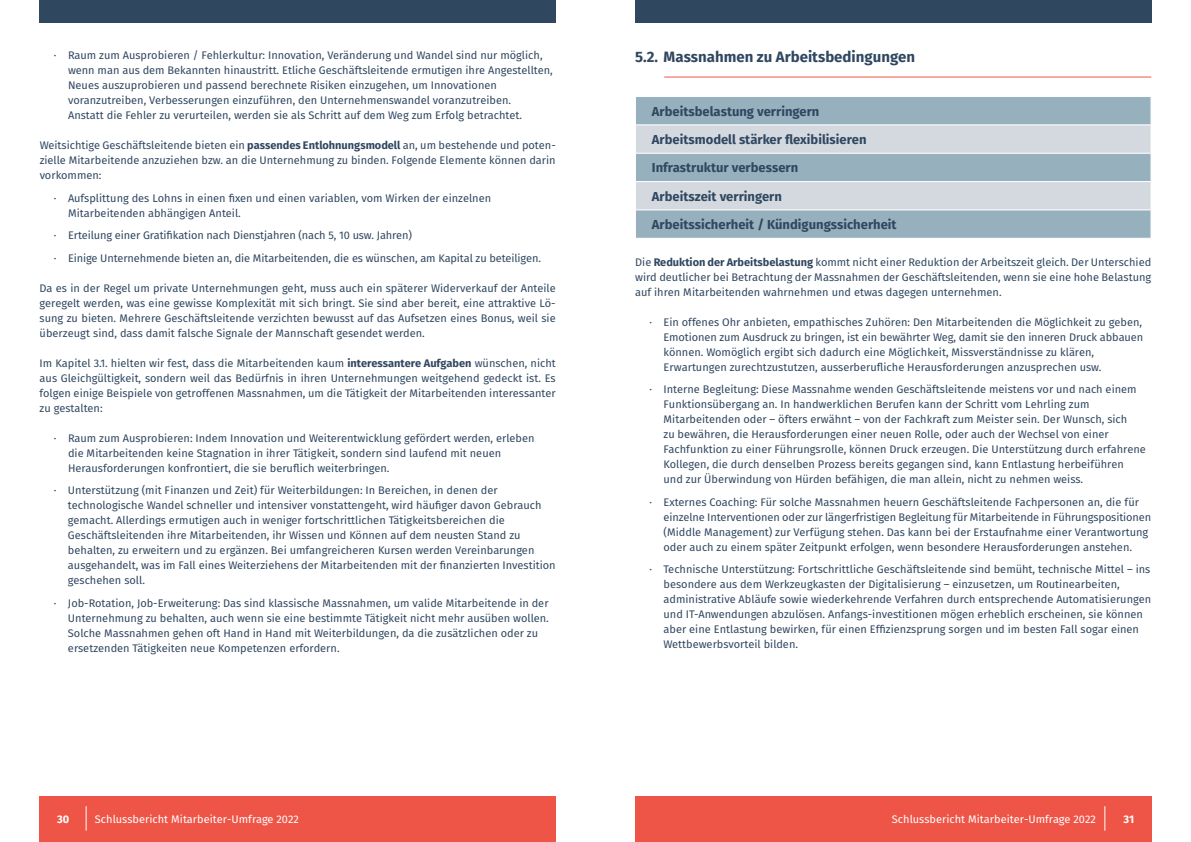
<style>
.page{position:relative;width:1191px;height:842px;background:#fff}
.page>*{position:absolute;margin:0;border:0;box-sizing:border-box;transform-origin:0 0}
.t1{font:700 15px "Fira Sans";color:#304760}
.t2{font:700 13px/28.3px "Fira Sans";color:#304760}
.t3{font:11px/15px "Fira Sans";color:#304760}
.t4{font:11px "Fira Sans";color:#fff}
.t5{font:700 11px "Fira Sans";color:#fff}
.s1{font-weight:700}
</style>
<div class="page">
<div style="left:40px;top:797px;width:516px;height:45px;background:#ee5547"></div>
<div style="left:40px;top:0;width:516px;height:23px;background:#304760"></div>
<div style="left:635px;top:0;width:516px;height:23px;background:#304760"></div>
<div style="left:635px;top:797px;width:516px;height:45px;background:#ee5547"></div>
<svg style="left:86px;top:806px;width:1px;height:25px"></svg>
<svg style="left:1104px;top:806px;width:1px;height:25px"></svg>
<hr style="left:664px;top:77px;width:487px;height:1px;background:#ee5547">
<div style="left:636px;top:97px;width:514px;height:141px;background:#97b0bd"></div>
<svg style="left:636px;top:126px;width:514px;height:84px;fill:#d4d9e0"></svg>
<hr style="left:635px;top:125px;width:516px;height:1px;background:#fff">
<hr style="left:635px;top:153px;width:516px;height:1px;background:#fff">
<hr style="left:635px;top:181px;width:516px;height:1px;background:#fff">
<hr style="left:635px;top:210px;width:516px;height:1px;background:#fff">
<svg style="left:1150px;top:97px;width:1px;height:141px"></svg>
<p class="t3" style="left:68px;top:48px;width:486px;text-indent:-14px">· Raum zum Ausprobieren / Fehlerkultur: Innovation, Veränderung und Wandel sind nur möglich, wenn man aus dem Bekannten hinaustritt. Etliche Geschäftsleitende ermutigen ihre Angestellten, Neues auszuprobieren und passend berechnete Risiken einzugehen, um Innovationen voranzutreiben, Verbesserungen einzuführen, den Unternehmenswandel voranzutreiben.<br>Anstatt die Fehler zu verurteilen, werden sie als Schritt auf dem Weg zum Erfolg betrachtet.</p>
<p class="t3" style="left:40px;top:138px;width:517px;text-align:justify">Weitsichtige Geschäftsleitende bieten ein <span class="s1">passendes Entlohnungsmodell</span> an, um bestehende und poten&shy;zielle Mitarbeitende anzuziehen bzw. an die Unternehmung zu binden. Folgende Elemente können darin vorkommen:</p>
<p class="t3" style="left:68px;top:190px;width:425px;text-indent:-14px">· Aufsplittung des Lohns in einen fixen und einen variablen, vom Wirken der einzelnen<br>Mitarbeitenden abhängigen Anteil.</p>
<p class="t3" style="left:54px;top:224px;width:488px;line-height:22.5px">· Erteilung einer Gratifikation nach Dienstjahren (nach 5, 10 usw. Jahren)<br>· Einige Unternehmende bieten an, die Mitarbeitenden, die es wünschen, am Kapital zu beteiligen.</p>
<p class="t3" style="left:40px;top:280px;width:517px;text-align:justify">Da es in der Regel um private Unternehmungen geht, muss auch ein späterer Widerverkauf der Anteile geregelt werden, was eine gewisse Komplexität mit sich bringt. Sie sind aber bereit, eine attraktive Lö&shy;sung zu bieten. Mehrere Geschäftsleitende verzichten bewusst auf das Aufsetzen eines Bonus, weil sie überzeugt sind, dass damit falsche Signale der Mannschaft gesendet werden.</p>
<p class="t3" style="left:40px;top:355px;width:517px;text-align:justify">Im Kapitel 3.1. hielten wir fest, dass die Mitarbeitenden kaum <span class="s1">interessantere Aufgaben</span> wünschen, nicht aus Gleichgültigkeit, sondern weil das Bedürfnis in ihren Unternehmungen weitgehend gedeckt ist. Es folgen einige Beispiele von getroffenen Massnahmen, um die Tätigkeit der Mitarbeitenden interessanter zu gestalten:</p>
<p class="t3" style="left:68px;top:430px;width:468px;text-indent:-14px">· Raum zum Ausprobieren: Indem Innovation und Weiterentwicklung gefördert werden, erleben die Mitarbeitenden keine Stagnation in ihrer Tätigkeit, sondern sind laufend mit neuen<br>Herausforderungen konfrontiert, die sie beruflich weiterbringen.</p>
<p class="t3" style="left:68px;top:483px;width:489px;text-indent:-14px">· Unterstützung (mit Finanzen und Zeit) für Weiterbildungen: In Bereichen, in denen der technologische Wandel schneller und intensiver vonstattengeht, wird häufiger davon Gebrauch gemacht. Allerdings ermutigen auch in weniger fortschrittlichen Tätigkeitsbereichen die Geschäftsleitenden ihre Mitarbeitenden, ihr Wissen und Können auf dem neusten Stand zu behalten, zu erweitern und zu ergänzen. Bei umfangreicheren Kursen werden Vereinbarungen ausgehandelt, was im Fall eines Weiterziehens der Mitarbeitenden mit der finanzierten Investition geschehen soll.</p>
<p class="t3" style="left:68px;top:595px;width:482px;text-indent:-14px">· Job-Rotation, Job-Erweiterung: Das sind klassische Massnahmen, um valide Mitarbeitende in der Unternehmung zu behalten, auch wenn sie eine bestimmte Tätigkeit nicht mehr ausüben wollen.<br>Solche Massnahmen gehen oft Hand in Hand mit Weiterbildungen, da die zusätzlichen oder zu ersetzenden Tätigkeiten neue Kompetenzen erfordern.</p>
<h1 class="t1" style="left:635px;top:47px;width:281px">5.2. Massnahmen zu Arbeitsbedingungen</h1>
<p class="t2" style="left:652px;top:97px;width:246px">Arbeitsbelastung verringern Arbeitsmodell stärker flexibilisieren Infrastruktur verbessern<br>Arbeitszeit verringern<br>Arbeitssicherheit / Kündigungssicherheit</p>
<p class="t3" style="left:635px;top:254px;width:517px;text-align:justify">Die <span class="s1">Reduktion der Arbeitsbelastung</span> kommt nicht einer Reduktion der Arbeitszeit gleich. Der Unterschied wird deutlicher bei Betrachtung der Massnahmen der Geschäftsleitenden, wenn sie eine hohe Belastung auf ihren Mitarbeitenden wahrnehmen und etwas dagegen unternehmen.</p>
<p class="t3" style="left:663px;top:314px;width:481px;text-indent:-14px">· Ein offenes Ohr anbieten, empathisches Zuhören: Den Mitarbeitenden die Möglichkeit zu geben, Emotionen zum Ausdruck zu bringen, ist ein bewährter Weg, damit sie den inneren Druck abbauen können. Womöglich ergibt sich dadurch eine Möglichkeit, Missverständnisse zu klären, Erwartungen zurechtzustutzen, ausserberufliche Herausforderungen anzusprechen usw.</p>
<p class="t3" style="left:663px;top:382px;width:484px;text-indent:-14px">· Interne Begleitung: Diese Massnahme wenden Geschäftsleitende meistens vor und nach einem Funktionsübergang an. In handwerklichen Berufen kann der Schritt vom Lehrling zum Mitarbeitenden oder – öfters erwähnt – von der Fachkraft zum Meister sein. Der Wunsch, sich<br>zu bewähren, die Herausforderungen einer neuen Rolle, oder auch der Wechsel von einer Fachfunktion zu einer Führungsrolle, können Druck erzeugen. Die Unterstützung durch erfahrene Kollegen, die durch denselben Prozess bereits gegangen sind, kann Entlastung herbeiführen und zur Überwindung von Hürden befähigen, die man allein, nicht zu nehmen weiss.</p>
<p class="t3" style="left:663px;top:494px;width:489px;text-indent:-14px">· Externes Coaching: Für solche Massnahmen heuern Geschäftsleitende Fachpersonen an, die für einzelne Interventionen oder zur längerfristigen Begleitung für Mitarbeitende in Führungspositionen (Middle Management) zur Verfügung stehen. Das kann bei der Erstaufnahme einer Verantwortung oder auch zu einem später Zeitpunkt erfolgen, wenn besondere Herausforderungen anstehen.</p>
<p class="t3" style="left:663px;top:562px;width:489px;text-indent:-14px">· Technische Unterstützung: Fortschrittliche Geschäftsleitende sind bemüht, technische Mittel – ins besondere aus dem Werkzeugkasten der Digitalisierung – einzusetzen, um Routinearbeiten, administrative Abläufe sowie wiederkehrende Verfahren durch entsprechende Automatisierungen und IT-Anwendungen abzulösen. Anfangs-investitionen mögen erheblich erscheinen, sie können aber eine Entlastung bewirken, für einen Effizienzsprung sorgen und im besten Fall sogar einen Wettbewerbsvorteil bilden.</p>
<p class="t5" style="left:57px;top:811px;width:14px">30</p>
<p class="t4" style="left:95px;top:811px;width:205px">Schlussbericht Mitarbeiter-Umfrage 2022</p>
<p class="t4" style="left:892px;top:811px;width:205px">Schlussbericht Mitarbeiter-Umfrage 2022</p>
<p class="t5" style="left:1123px;top:811px;width:12px">31</p>
</div>
